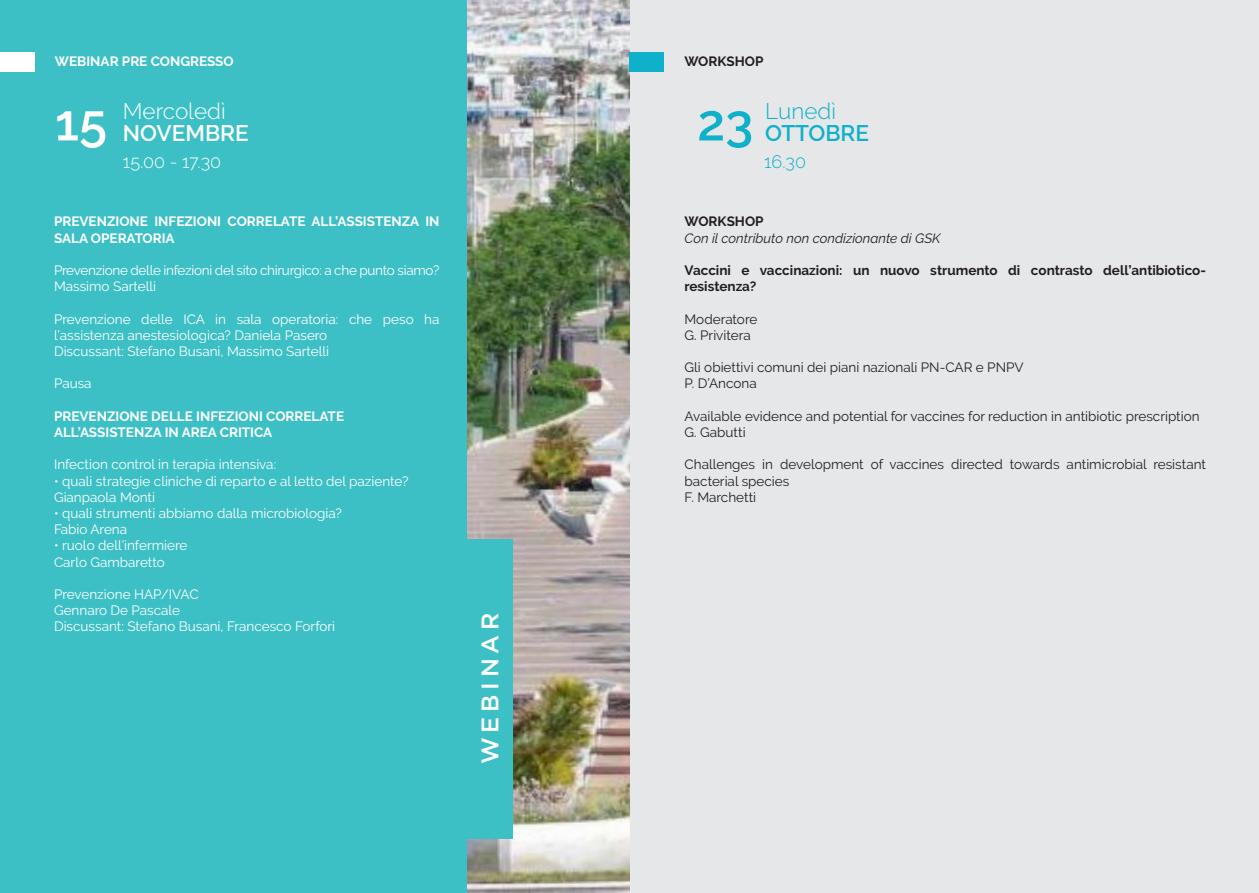
<style>
.page{position:relative;width:1259px;height:893px;background:#fff}
.page>*{position:absolute;margin:0;border:0;box-sizing:border-box;transform-origin:0 0}
.t1{font:600 51px "Raleway";color:#fff}
.t2{font:600 51px "Raleway";color:#0eb1c9}
.t3{font:500 24px "Gotham";letter-spacing:.2em;color:#fff}
.t4{font:300 22.5px "Raleway";color:#fff}
.t5{font:600 22.5px "Raleway";color:#fff}
.t6{font:600 22.5px "Raleway";color:#0eb1c9}
.t7{font:300 22.5px "Raleway";color:#0eb1c9}
.t8{font:300 18px "Raleway";color:#fff}
.t9{font:300 18px "Raleway";color:#0eb1c9}
.t10{font:13.5px/16.2px "Raleway";color:#fff}
.t11{font:13.5px/16.2px "Raleway";color:#231f20}
.t12{font:700 13.5px/16.2px "Raleway";color:#fff}
.t13{font:700 13.5px/16.2px "Raleway";color:#231f20}
.t14{font:13.5px "Raleway";letter-spacing:-.02em;color:#fff}
.t15{font:italic 13.5px "Raleway";color:#231f20}
</style>
<div class="page">
<div style="left:629px;top:0;width:630px;height:893px;background:#e6e7e9"></div>
<div style="left:0;top:0;width:629px;height:893px;background:#3dc0c5"></div>
<div style="left:0;top:52px;width:35px;height:20px;background:#fff"></div>
<img style="left:467px;top:0;width:162px;height:893px">
<div style="left:467px;top:539px;width:46px;height:299px;background:#3dc0c5"></div>
<div style="left:629px;top:52px;width:35px;height:20px;background:#0eb1c9"></div>
<p class="t12" style="left:55px;top:54px;width:180px">WEBINAR PRE CONGRESSO</p>
<p class="t13" style="left:684px;top:54px;width:81px">WORKSHOP</p>
<p class="t1" style="left:55px;top:93px;width:54px">15</p>
<p class="t4" style="left:123px;top:98px;width:104px">Mercoledì</p>
<p class="t8" style="left:123px;top:151px;width:100px">15.00 - 17.30</p>
<p class="t5" style="left:123px;top:120px;width:127px">NOVEMBRE</p>
<p class="t2" style="left:697px;top:93px;width:57px">23</p>
<p class="t7" style="left:765px;top:98px;width:72px">Lunedì</p>
<p class="t6" style="left:765px;top:120px;width:105px">OTTOBRE</p>
<p class="t9" style="left:764px;top:151px;width:43px">16.30</p>
<p class="t12" style="left:54px;top:214px;width:387px">PREVENZIONE INFEZIONI CORRELATE ALL’ASSISTENZA IN<br>SALA OPERATORIA</p>
<p class="t14" style="left:54px;top:262px;width:387px">Prevenzione delle infezioni del sito chirurgico: a che punto siamo?</p>
<p class="t10" style="left:54px;top:278px;width:103px">Massimo Sartelli</p>
<p class="t10" style="left:54px;top:311px;width:387px">Prevenzione delle ICA in sala operatoria: che peso ha l’assistenza anestesiologica? Daniela Pasero</p>
<p class="t10" style="left:54px;top:343px;width:276px">Discussant: Stefano Busani, Massimo Sartelli</p>
<p class="t10" style="left:54px;top:375px;width:39px">Pausa</p>
<p class="t12" style="left:54px;top:408px;width:292px">PREVENZIONE DELLE INFEZIONI CORRELATE<br>ALL’ASSISTENZA IN AREA CRITICA</p>
<p class="t10" style="left:54px;top:456px;width:224px">Infection control in terapia intensiva:</p>
<p class="t10" style="left:54px;top:473px;width:356px">• quali strategie cliniche di reparto e al letto del paziente?</p>
<p class="t10" style="left:54px;top:489px;width:103px">Gianpaola Monti</p>
<p class="t10" style="left:54px;top:505px;width:289px">• quali strumenti abbiamo dalla microbiologia?</p>
<p class="t10" style="left:54px;top:521px;width:75px">Fabio Arena</p>
<p class="t10" style="left:54px;top:537px;width:135px">• ruolo dell’infermiere</p>
<p class="t10" style="left:54px;top:554px;width:112px">Carlo Gambaretto</p>
<p class="t10" style="left:54px;top:586px;width:146px">Prevenzione HAP/IVAC</p>
<p class="t10" style="left:54px;top:602px;width:128px">Gennaro De Pascale</p>
<p class="t10" style="left:54px;top:618px;width:283px">Discussant: Stefano Busani, Francesco Forfori</p>
<p class="t3" style="left:474px;top:764px;width:153px;rotate:-90deg">WEBINAR</p>
<p class="t13" style="left:684px;top:214px;width:81px">WORKSHOP</p>
<p class="t15" style="left:684px;top:230px;width:257px">Con il contributo non condizionante di GSK</p>
<p class="t13" style="left:684px;top:262px;width:523px">Vaccini e vaccinazioni: un nuovo strumento di contrasto dell’antibiotico&shy;resistenza?</p>
<p class="t11" style="left:684px;top:311px;width:74px">Moderatore</p>
<p class="t11" style="left:684px;top:327px;width:68px">G. Privitera</p>
<p class="t11" style="left:684px;top:359px;width:340px">Gli obiettivi comuni dei piani nazionali PN-CAR e PNPV</p>
<p class="t11" style="left:684px;top:375px;width:74px">P. D’Ancona</p>
<p class="t11" style="left:684px;top:408px;width:516px">Available evidence and potential for vaccines for reduction in antibiotic prescription</p>
<p class="t11" style="left:684px;top:424px;width:63px">G. Gabutti</p>
<p class="t11" style="left:684px;top:456px;width:523px">Challenges in development of vaccines directed towards antimicrobial resistant bacterial species</p>
<p class="t11" style="left:684px;top:489px;width:73px">F. Marchetti</p>
</div>
